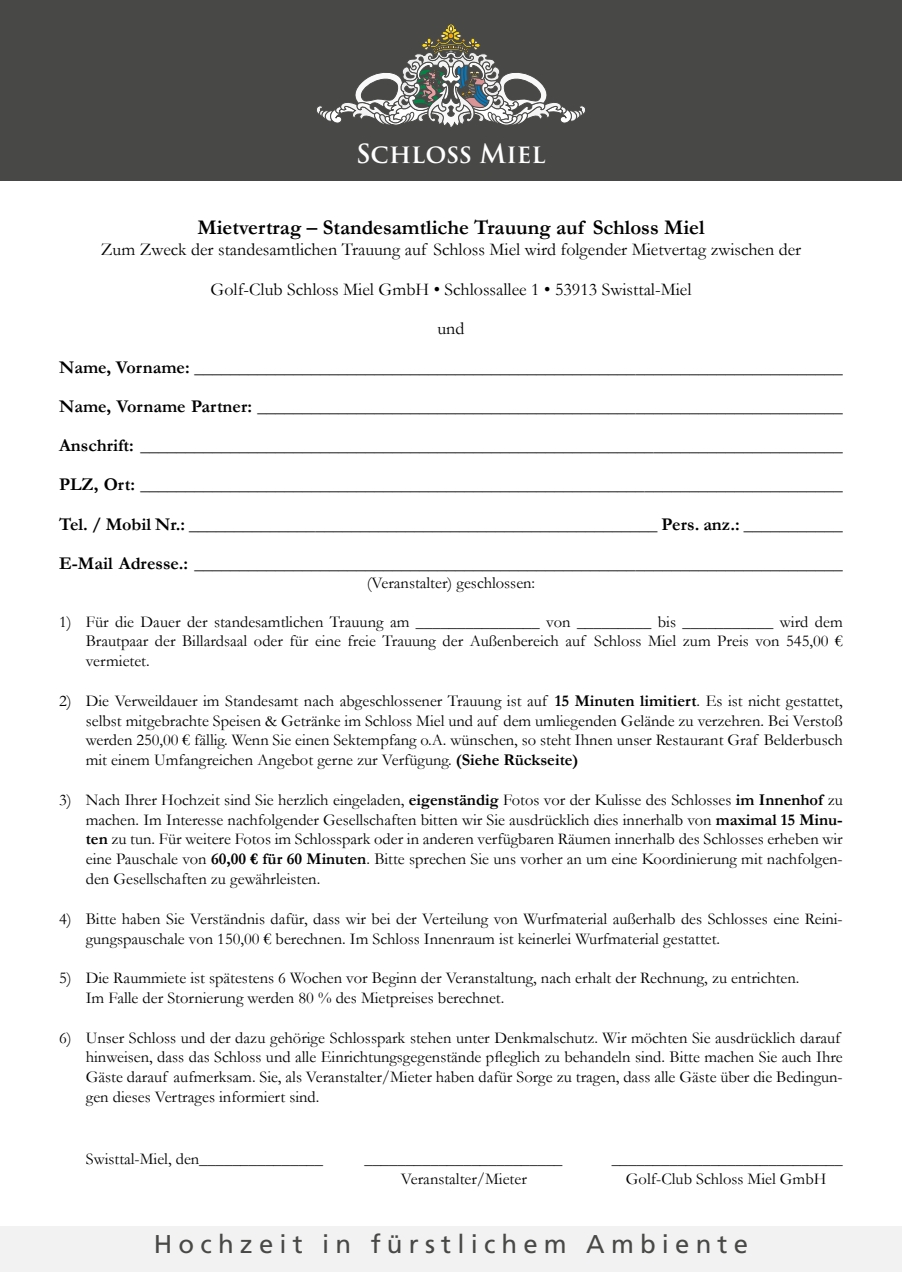
<style>
.page{position:relative;width:902px;height:1272px;background:#fff}
.page>*{position:absolute;margin:0;border:0;box-sizing:border-box;transform-origin:0 0}
.t1{font:25.65px "Frutiger LT Std";letter-spacing:.24em;color:#484847}
.t2{font:600 25.65px "Trajan Pro 3";color:#fff}
.t3{font:700 21px "Garamond";color:#000}
.t4{font:700 18px/39px "Garamond";color:#000;text-align:justify}
.t5{font:18px/39.6px "Garamond";color:#000;text-align:center}
.t6{font:16.5px/19.8px "Garamond";color:#000;text-align:justify}
.s1{font-weight:700}
</style>
<div class="page">
<div style="left:0;top:0;width:901px;height:180px;background:#484847"></div>
<svg style="left:317px;top:24px;width:268px;height:103px"></svg>
<div style="left:0;top:1226px;width:901px;height:45px;background:#f2f2f2"></div>
<h1 class="t2" style="left:356px;top:135px;width:191px">Schloss Miel</h1>
<p class="t3" style="left:197px;top:212px;width:508px">Mietvertrag – Standesamtliche Trauung auf Schloss Miel</p>
<p class="t5" style="left:101px;top:229px;width:702px">Zum Zweck der standesamtlichen Trauung auf Schloss Miel wird folgender Mietvertag zwischen der</p>
<p class="t5" style="left:210px;top:269px;width:482px">Golf-Club Schloss Miel GmbH • Schlossallee 1 • 53913 Swisttal-Miel und</p>
<p class="t4" style="left:59px;top:348px;width:785px">Name, Vorname: ________________________________________________________________________ Name, Vorname Partner: _________________________________________________________________ Anschrift: ______________________________________________________________________________ PLZ, Ort: ______________________________________________________________________________ Tel. / Mobil Nr.: ____________________________________________________ Pers. anz.: ___________ E-Mail Adresse.: ________________________________________________________________________</p>
<p class="t6" style="left:367px;top:573px;width:170px">(Veranstalter) geschlossen:</p>
<p class="t6" style="left:59px;top:611px;width:14px">1)</p>
<p class="t6" style="left:59px;top:690px;width:14px">2)</p>
<p class="t6" style="left:59px;top:789px;width:14px">3)</p>
<p class="t6" style="left:59px;top:908px;width:14px">4)</p>
<p class="t6" style="left:59px;top:967px;width:14px">5)</p>
<p class="t6" style="left:59px;top:1027px;width:14px">6)</p>
<p class="t6" style="left:86px;top:611px;width:758px">Für die Dauer der standesamtlichen Trauung am _______________ von _________ bis ___________ wird dem Brautpaar der Billardsaal oder für eine freie Trauung der Außenbereich auf Schloss Miel zum Preis von 545,00 € vermietet.</p>
<p class="t6" style="left:86px;top:690px;width:758px">Die Verweildauer im Standesamt nach abgeschlossener Trauung ist auf <span class="s1">15 Minuten limitiert</span>. Es ist nicht gestattet, selbst mitgebrachte Speisen &amp; Getränke im Schloss Miel und auf dem umliegenden Gelände zu verzehren. Bei Verstoß werden 250,00 € fällig. Wenn Sie einen Sektempfang o.A. wünschen, so steht Ihnen unser Restaurant Graf Belderbusch mit einem Umfangreichen Angebot gerne zur Verfügung. <span class="s1">(Siehe Rückseite)</span></p>
<p class="t6" style="left:86px;top:789px;width:758px">Nach Ihrer Hochzeit sind Sie herzlich eingeladen, <span class="s1">eigenständig</span> Fotos vor der Kulisse des Schlosses <span class="s1">im Innenhof</span> zu machen. Im Interesse nachfolgender Gesellschaften bitten wir Sie ausdrücklich dies innerhalb von <span class="s1">maximal 15 Minu&shy;ten</span> zu tun. Für weitere Fotos im Schlosspark oder in anderen verfügbaren Räumen innerhalb des Schlosses erheben wir eine Pauschale von <span class="s1">60,00 € für 60 Minuten</span>. Bitte sprechen Sie uns vorher an um eine Koordinierung mit nachfolgen&shy;den Gesellschaften zu gewährleisten.</p>
<p class="t6" style="left:86px;top:908px;width:758px">Bitte haben Sie Verständnis dafür, dass wir bei der Verteilung von Wurfmaterial außerhalb des Schlosses eine Reini&shy;gungspauschale von 150,00 € berechnen. Im Schloss Innenraum ist keinerlei Wurfmaterial gestattet.</p>
<p class="t6" style="left:86px;top:967px;width:715px">Die Raummiete ist spätestens 6 Wochen vor Beginn der Veranstaltung, nach erhalt der Rechnung, zu entrichten.<br>Im Falle der Stornierung werden 80 % des Mietpreises berechnet.</p>
<p class="t6" style="left:86px;top:1027px;width:758px;text-align:left">Unser Schloss und der dazu gehörige Schlosspark stehen unter Denkmalschutz. Wir möchten Sie ausdrücklich darauf hinweisen, dass das Schloss und alle Einrichtungsgegenstände pfleglich zu behandeln sind. Bitte machen Sie auch Ihre Gäste darauf aufmerksam. Sie, als Veranstalter/Mieter haben dafür Sorge zu tragen, dass alle Gäste über die Bedingun&shy;gen dieses Vertrages informiert sind.</p>
<p class="t6" style="left:86px;top:1148px;width:239px">Swisttal-Miel, den_______________</p>
<p class="t6" style="left:364px;top:1148px;width:199px">________________________</p>
<p class="t6" style="left:611px;top:1148px;width:233px">____________________________</p>
<p class="t6" style="left:401px;top:1168px;width:127px">Veranstalter/Mieter</p>
<p class="t6" style="left:626px;top:1168px;width:202px">Golf-Club Schloss Miel GmbH</p>
<h1 class="t1" style="left:154px;top:1228px;width:595px">Hochzeit in fürstlichem Ambiente</h1>
</div>
